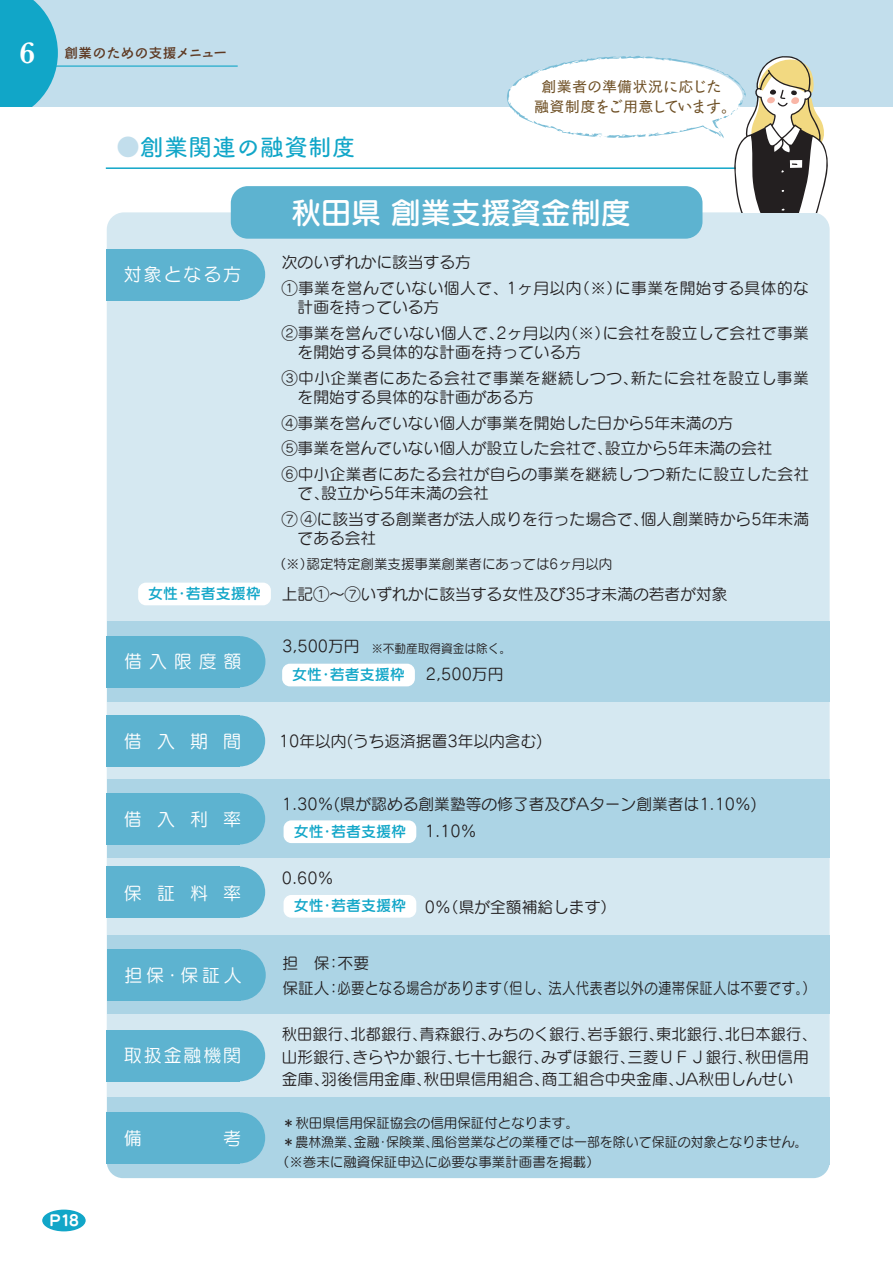
<style>
.page{position:relative;width:893px;height:1263px;background:#fff}
.page>*{position:absolute;margin:0;border:0;box-sizing:border-box;transform-origin:0 0}
.t1{font:600 31.5px "Baskerville";color:#fff}
.t2{font:30px "Seurat Pro DB";color:#fff}
.t3{font:24px "Tsuku B Rd Gothic Std D";color:#11a6c8}
.t4{font:18px "Seurat Pro M";letter-spacing:.29em;color:#fff}
.t5{font:15.75px/25.5px "Seurat Pro M";color:#231f20}
.t6{font:15.75px/25.5px "Seurat Pro M";letter-spacing:.03em;color:#231f20}
.t7{font:15.75px/25.5px "Seurat Pro M";letter-spacing:.025em;color:#231f20}
.t8{font:15px "Seurat Pro DB";color:#11a6c8}
.t9{font:15px/19.5px "Cezanne Bokutoh Pro M";color:#6e4f24;text-align:center}
.t10{font:15px "Seurat Pro B";color:#fff}
.t11{font:13.5px/19.5px "Seurat Pro M";color:#231f20}
.t12{font:13.5px "Rodin Bokutoh Pro DB";letter-spacing:.04em;color:#5e3922}
.t13{font:12px "Seurat Pro M";color:#231f20}
.s1{color:#c2deec}
.s2{font-size:15.75px}
</style>
<div class="page">
<div style="left:0;top:0;width:893px;height:106px;background:#c2deec"></div>
<hr style="left:106px;top:167px;width:718px;height:2px;background:#11a6c8">
<div style="left:107px;top:212px;width:723px;height:963px;background:#d5e8f1;border-radius:17px"></div>
<div style="left:107px;top:621px;width:723px;height:81px;background:#acd4e5"></div>
<div style="left:107px;top:779px;width:723px;height:79px;background:#acd4e5"></div>
<div style="left:107px;top:935px;width:723px;height:78px;background:#acd4e5"></div>
<div style="left:107px;top:1097px;width:723px;height:81px;background:#acd4e5;border-radius:16px"></div>
<div style="left:107px;top:249px;width:133px;height:51px;background:#5db3d0"></div>
<div style="left:214px;top:249px;width:51px;height:51px;background:#5db3d0;border-radius:50%"></div>
<div style="left:107px;top:636px;width:133px;height:51px;background:#5db3d0"></div>
<div style="left:214px;top:636px;width:51px;height:51px;background:#5db3d0;border-radius:50%"></div>
<div style="left:107px;top:715px;width:133px;height:51px;background:#5db3d0"></div>
<div style="left:214px;top:715px;width:51px;height:51px;background:#5db3d0;border-radius:50%"></div>
<div style="left:107px;top:793px;width:133px;height:51px;background:#5db3d0"></div>
<div style="left:214px;top:793px;width:51px;height:51px;background:#5db3d0;border-radius:50%"></div>
<div style="left:107px;top:867px;width:133px;height:51px;background:#5db3d0"></div>
<div style="left:214px;top:867px;width:51px;height:51px;background:#5db3d0;border-radius:50%"></div>
<div style="left:107px;top:949px;width:133px;height:51px;background:#5db3d0"></div>
<div style="left:215px;top:949px;width:51px;height:51px;background:#5db3d0;border-radius:50%"></div>
<div style="left:107px;top:1030px;width:133px;height:51px;background:#5db3d0"></div>
<div style="left:214px;top:1030px;width:51px;height:51px;background:#5db3d0;border-radius:50%"></div>
<div style="left:107px;top:1112px;width:133px;height:51px;background:#5db3d0"></div>
<div style="left:214px;top:1112px;width:51px;height:51px;background:#5db3d0;border-radius:50%"></div>
<div style="left:231px;top:186px;width:471px;height:53px;background:#5db3d0;border-radius:17px"></div>
<div style="left:282px;top:664px;width:133px;height:22px;background:#fff;border-radius:8px"></div>
<div style="left:138px;top:583px;width:133px;height:22px;background:#fff;border-radius:8px"></div>
<div style="left:284px;top:895px;width:132px;height:23px;background:#fff;border-radius:8px"></div>
<div style="left:284px;top:820px;width:132px;height:23px;background:#fff;border-radius:8px"></div>
<svg style="left:507px;top:55px;width:326px;height:157px"></svg>
<div style="left:42px;top:1209px;width:44px;height:22px;background:#11a6c8;border-radius:50%"></div>
<svg style="left:0;top:0;width:58px;height:106px;background:#28adcc"></svg>
<hr style="left:55px;top:66px;width:183px;height:1px;background:#11a6c8">
<h1 class="t1" style="left:19px;top:31px;width:17px">6</h1>
<p class="t12" style="left:65px;top:44px;width:164px">創業のための支援メニュー</p>
<h3 class="t3" style="left:116px;top:129px;width:242px"><span class="s1">●</span>創業関連の融資制度</h3>
<p class="t9" style="left:534px;top:77px;width:204px">創業者の準備状況に応じた<br>融資制度をご用意しています。</p>
<p class="t10" style="left:50px;top:1210px;width:31px">P18</p>
<p class="t4" style="left:124px;top:263px;width:119px">対象となる方</p>
<p class="t8" style="left:148px;top:583px;width:114px">女性・若者支援枠</p>
<p class="t4" style="left:124px;top:650px;width:119px">借入限度額</p>
<p class="t4" style="left:124px;top:729px;width:119px">借入期間</p>
<p class="t4" style="left:124px;top:807px;width:119px">借入利率</p>
<p class="t4" style="left:124px;top:881px;width:119px">保証料率</p>
<p class="t4" style="left:125px;top:963px;width:119px">担保・保証人</p>
<p class="t4" style="left:124px;top:1044px;width:119px">取扱金融機関</p>
<p class="t4" style="left:124px;top:1126px;width:19px">備</p>
<p class="t4" style="left:223px;top:1126px;width:19px">考</p>
<h2 class="t2" style="left:291px;top:193px;width:341px">秋田県 創業支援資金制度</h2>
<p class="t6" style="left:282px;top:249px;width:529px">次のいずれかに該当する方<br>①事業を営んでいない個人で、1ヶ月以内（※）に事業を開始する具体的な</p>
<p class="t5" style="left:282px;top:294px;width:528px;text-indent:16px">計画を持っている方<br>②事業を営んでいない個人で、2ヶ月以内（※）に会社を設立して会社で事業</p>
<p class="t6" style="left:282px;top:339px;width:528px;text-indent:16px">を開始する具体的な計画を持っている方<br>③中小企業者にあたる会社で事業を継続しつつ、新たに会社を設立し事業</p>
<p class="t5" style="left:282px;top:384px;width:529px;text-indent:16px">を開始する具体的な計画がある方<br>④事業を営んでいない個人が事業を開始した日から5年未満の方<br>⑤事業を営んでいない個人が設立した会社で、設立から5年未満の会社<br>⑥中小企業者にあたる会社が自らの事業を継続しつつ新たに設立した会社</p>
<p class="t5" style="left:282px;top:480px;width:529px;text-indent:16px">で、設立から5年未満の会社<br>⑦ ④に該当する創業者が法人成りを行った場合で、個人創業時から5年未満</p>
<p class="t5" style="left:298px;top:525px;width:80px">である会社</p>
<p class="t11" style="left:273px;top:554px;width:341px">（※）認定特定創業支援事業創業者にあっては6ヶ月以内</p>
<p class="t5" style="left:282px;top:580px;width:463px">上記①～⑦いずれかに該当する女性及び35才未満の若者が対象　</p>
<p class="t13" style="left:282px;top:640px;width:230px"><span class="s2">3,500万円</span> ※不動産取得資金は除く。</p>
<p class="t8" style="left:292px;top:664px;width:114px">女性・若者支援枠</p>
<p class="t5" style="left:426px;top:661px;width:79px">2,500万円</p>
<p class="t5" style="left:279px;top:728px;width:265px">10年以内(うち返済据置3年以内含む)</p>
<p class="t5" style="left:282px;top:791px;width:477px">1.30％(県が認める創業塾等の修了者及びAターン創業者は1.10％)</p>
<p class="t8" style="left:294px;top:821px;width:114px">女性・若者支援枠</p>
<p class="t5" style="left:282px;top:865px;width:53px">0.60％</p>
<p class="t8" style="left:294px;top:896px;width:114px">女性・若者支援枠</p>
<p class="t5" style="left:425px;top:818px;width:53px">1.10％</p>
<p class="t5" style="left:425px;top:894px;width:193px">0%（県が全額補給します）</p>
<p class="t7" style="left:282px;top:949px;width:535px">担　保：不要<br>保証人：必要となる場合があります（但し、法人代表者以外の連帯保証人は不要です。）</p>
<p class="t5" style="left:282px;top:1023px;width:536px;line-height:22.5px">秋田銀行、北都銀行、青森銀行、みちのく銀行、岩手銀行、東北銀行、北日本銀行、山形銀行、きらやか銀行、七十七銀行、みずほ銀行、三菱ＵＦＪ銀行、秋田信用金庫、羽後信用金庫、秋田県信用組合、商工組合中央金庫、JA秋田しんせい</p>
<p class="t11" style="left:282px;top:1112px;width:527px">＊秋田県信用保証協会の信用保証付となります。<br>＊農林漁業、金融・保険業、風俗営業などの業種では一部を除いて保証の対象となりません。</p>
<p class="t11" style="left:276px;top:1152px;width:325px">（※巻末に融資保証申込に必要な事業計画書を掲載）</p>
</div>
